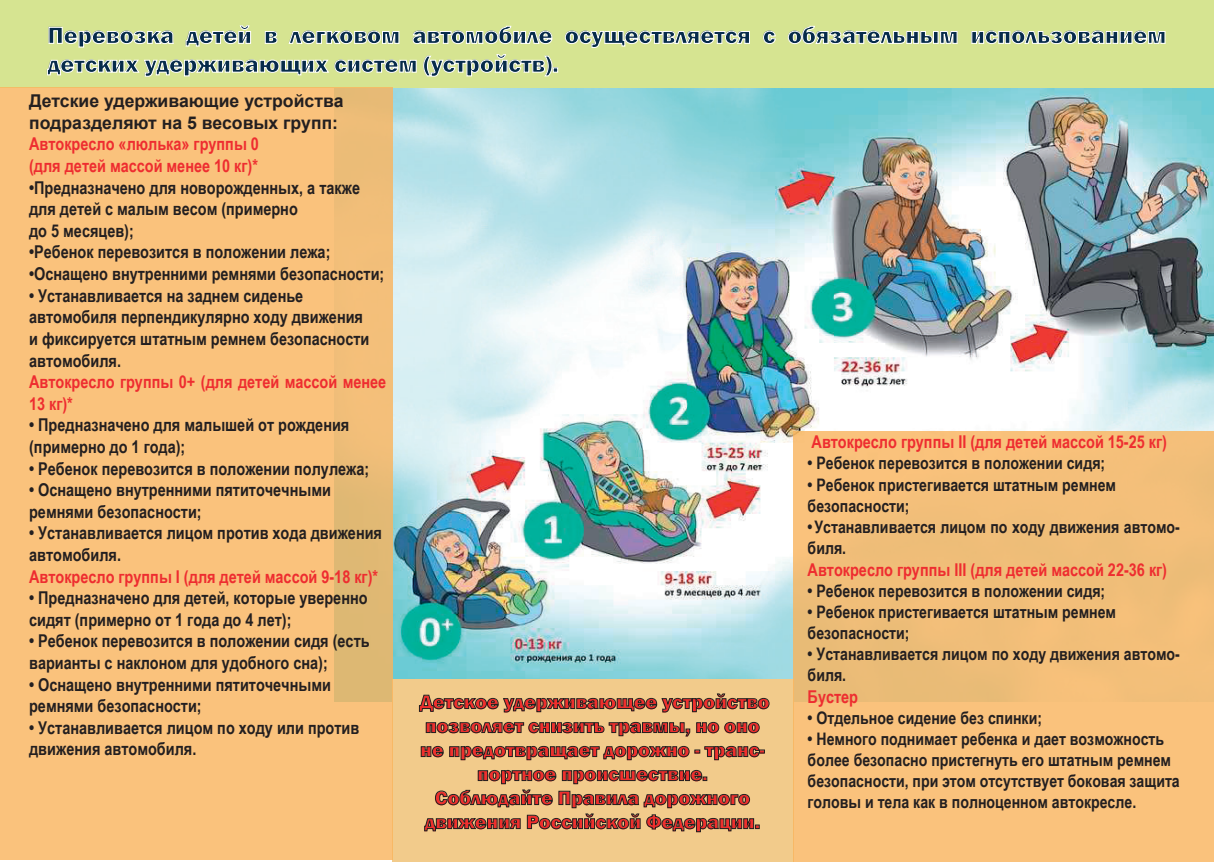
<style>
.page{position:relative;width:1214px;height:862px;background:#fff}
.page>*{position:absolute;margin:0;border:0;box-sizing:border-box;transform-origin:0 0}
.t1{font:800 24px/28.8px "Franklin Gothic";color:#072b4b}
.t2{font:800 20px/24px "Franklin Gothic";color:#ee2f2d;text-align:center}
.t3{font:700 17.6px/21.6px "Arial Narrow";color:#231f20}
.t4{font:700 17.6px/21.6px "Arial Narrow";color:#ee2d30}
.t5{font:700 17.6px/21.6px "Arial";color:#231f20}
.t6{font:700 17.2px/21.2px "Arial Narrow";color:#231f20}
</style>
<div class="page">
<img style="left:392px;top:87px;width:821px;height:592px">
<div style="left:0;top:0;width:1213px;height:87px;background:#d6e491"></div>
<div style="left:392px;top:679px;width:401px;height:183px;background:#f2cb8b"></div>
<svg style="left:49px;top:27px;width:125px;height:21px"></svg>
<svg style="left:186px;top:25px;width:65px;height:22px"></svg>
<svg style="left:265px;top:31px;width:12px;height:13px"></svg>
<svg style="left:288px;top:31px;width:111px;height:13px"></svg>
<svg style="left:412px;top:26px;width:140px;height:18px"></svg>
<svg style="left:564px;top:31px;width:186px;height:17px"></svg>
<svg style="left:763px;top:31px;width:12px;height:13px"></svg>
<svg style="left:787px;top:26px;width:170px;height:18px"></svg>
<svg style="left:971px;top:31px;width:194px;height:13px"></svg>
<svg style="left:47px;top:59px;width:370px;height:18px"></svg>
<svg style="left:423px;top:54px;width:135px;height:23px"></svg>
<div style="left:0;top:87px;width:392px;height:772px;background:#fac27c"></div>
<div style="left:793px;top:431px;width:420px;height:431px;background:#f6c07a"></div>
<svg style="left:419px;top:693px;width:350px;height:19px"></svg>
<svg style="left:426px;top:722px;width:264px;height:14px"></svg>
<svg style="left:696px;top:722px;width:63px;height:11px"></svg>
<svg style="left:420px;top:746px;width:23px;height:11px"></svg>
<svg style="left:449px;top:746px;width:315px;height:14px"></svg>
<svg style="left:424px;top:770px;width:335px;height:62px"></svg>
<h1 class="t1" style="left:48px;top:21px;width:1119px">Перевозка детей в легковом автомобиле осуществляется с обязательным использованием детских удерживающих систем (устройств).</h1>
<p class="t5" style="left:29px;top:90px;width:316px">Детские удерживающие устройства подразделяют на 5 весовых групп:</p>
<p class="t4" style="left:29px;top:133px;width:231px">Автокресло «люлька» группы 0 (для детей массой менее 10 кг)*</p>
<p class="t3" style="left:29px;top:176px;width:332px">•Предназначено для новорожденных, а также для детей с малым весом (примерно<br>до 5 месяцев);</p>
<p class="t3" style="left:29px;top:241px;width:303px">•Ребенок перевозится в положении лежа;</p>
<p class="t3" style="left:29px;top:262px;width:357px">•Оснащено внутренними ремнями безопасности;</p>
<p class="t3" style="left:29px;top:284px;width:342px">• Устанавливается на заднем сиденье автомобиля перпендикулярно ходу движения и фиксируется штатным ремнем безопасности автомобиля.</p>
<p class="t4" style="left:29px;top:370px;width:359px">Автокресло группы 0+ (для детей массой менее<br>13 кг)*</p>
<p class="t3" style="left:29px;top:413px;width:322px">• Предназначено для малышей от рождения (примерно до 1 года);</p>
<p class="t3" style="left:29px;top:457px;width:342px">• Ребенок перевозится в положении полулежа;</p>
<p class="t3" style="left:29px;top:478px;width:303px">• Оснащено внутренними пятиточечными ремнями безопасности;</p>
<p class="t3" style="left:29px;top:521px;width:354px">• Устанавливается лицом против хода движения автомобиля.</p>
<p class="t4" style="left:29px;top:565px;width:350px">Автокресло группы I (для детей массой 9-18 кг)*</p>
<p class="t3" style="left:29px;top:586px;width:340px">• Предназначено для детей, которые уверенно сидят (примерно от 1 года до 4 лет);</p>
<p class="t3" style="left:29px;top:629px;width:342px">• Ребенок перевозится в положении сидя (есть варианты с наклоном для удобного сна);</p>
<p class="t3" style="left:29px;top:672px;width:303px">• Оснащено внутренними пятиточечными ремнями безопасности;</p>
<p class="t3" style="left:29px;top:716px;width:331px">• Устанавливается лицом по ходу или против движения автомобиля.</p>
<p class="t2" style="left:420px;top:690px;width:351px">Детское удерживающее устройство позволяет снизить травмы, но оно не предотвращает дорожно - транс&shy;портное происшествие.<br>Соблюдайте Правила дорожного движения Российской Федерации.</p>
<p class="t4" style="left:811px;top:430px;width:357px">Автокресло группы II (для детей массой 15-25 кг)</p>
<p class="t6" style="left:807px;top:452px;width:299px">• Ребенок перевозится в положении сидя;</p>
<p class="t6" style="left:807px;top:473px;width:310px">• Ребенок пристегивается штатным ремнем безопасности;</p>
<p class="t6" style="left:807px;top:515px;width:374px">•Устанавливается лицом по ходу движения автомо&shy;биля.</p>
<p class="t4" style="left:807px;top:558px;width:361px">Автокресло группы III (для детей массой 22-36 кг)</p>
<p class="t6" style="left:807px;top:579px;width:299px">• Ребенок перевозится в положении сидя;</p>
<p class="t6" style="left:807px;top:600px;width:310px">• Ребенок пристегивается штатным ремнем безопасности;</p>
<p class="t6" style="left:807px;top:642px;width:374px">• Устанавливается лицом по ходу движения автомо&shy;биля.</p>
<p class="t4" style="left:807px;top:685px;width:52px">Бустер</p>
<p class="t6" style="left:807px;top:706px;width:236px">• Отдельное сидение без спинки;</p>
<p class="t6" style="left:807px;top:727px;width:374px">• Немного поднимает ребенка и дает возможность более безопасно пристегнуть его штатным ремнем безопасности, при этом отсутствует боковая защита головы и тела как в полноценном автокресле.</p>
</div>
